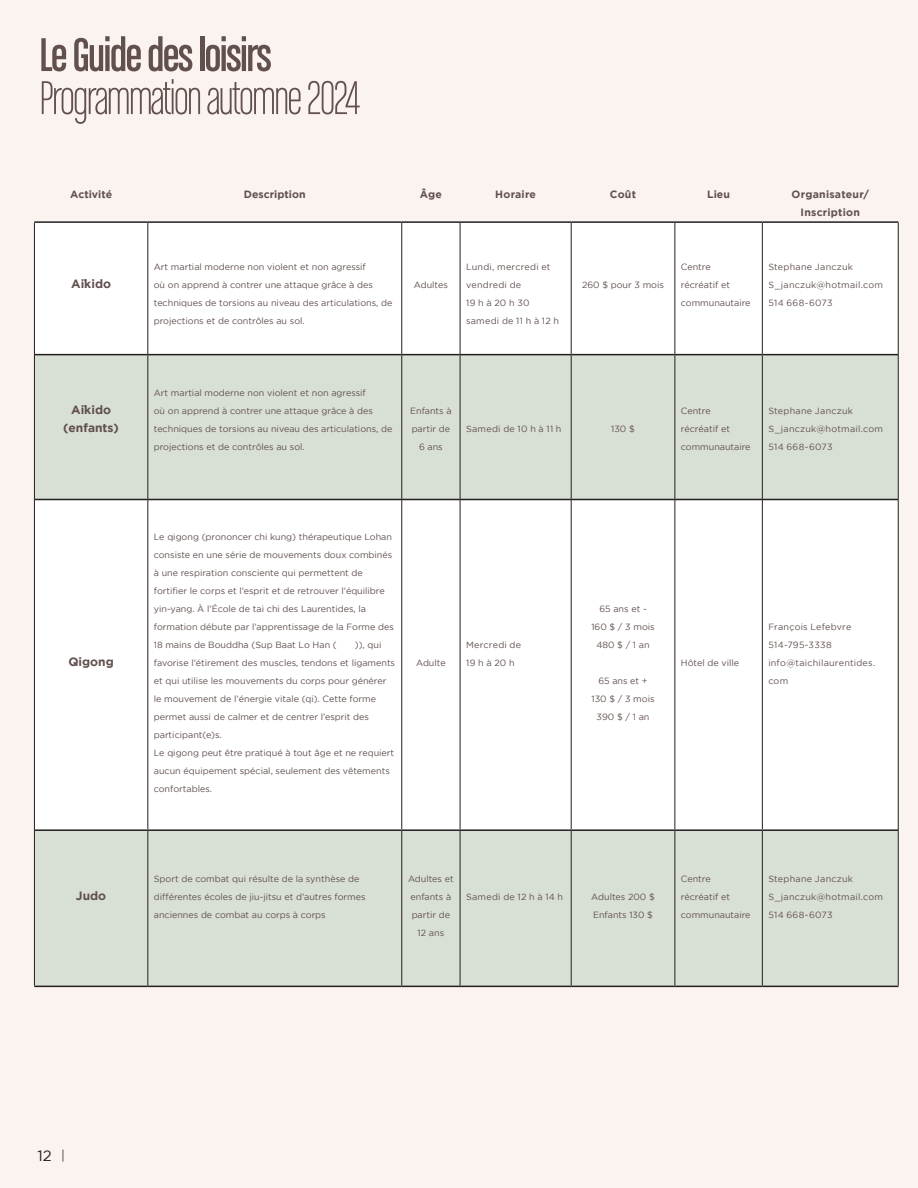
<style>
.page{position:relative;width:918px;height:1188px;background:#fbf3f0}
.page>*{position:absolute;margin:0;border:0;box-sizing:border-box;transform-origin:0 0}
.t1{font:50.4px "Chalet Comprime Milan Sixty";letter-spacing:-.03em;color:#61504e}
.t2{font:50.4px "Chalet Comprime Cologne Sixty";letter-spacing:-.03em;color:#61504e}
.t3{font:15px "Gotham";color:#231f20}
.t4{font:700 12px/18px "Gotham";color:#61504e;text-align:center}
.t5{font:700 10.5px/18px "Gotham";letter-spacing:.02em;color:#61504e;text-align:center}
.t6{font:700 10.5px "Gotham";color:#61504e}
.t7{font:9px/18px "Gotham";color:#61504e}
.t8{font:9px/18px "Gotham";letter-spacing:.025em;color:#61504e}
.t9{font:9px/18px "Gotham";letter-spacing:.03em;color:#61504e}
.t10{font:9px "Gotham";letter-spacing:.035em;color:#61504e}
.t11{font:9px "Gotham";letter-spacing:.02em;color:#61504e}
.s1{font-size:13.2px}
</style>
<div class="page">
<div style="left:35px;top:223px;width:863px;height:131px;background:#fff"></div>
<svg style="left:35px;top:355px;width:863px;height:631px;fill:#fff"></svg>
<hr style="left:35px;top:499px;width:113px;height:1px;background:#231f20">
<hr style="left:148px;top:499px;width:254px;height:1px;background:#231f20">
<hr style="left:402px;top:499px;width:58px;height:1px;background:#231f20">
<hr style="left:460px;top:499px;width:111px;height:1px;background:#231f20">
<hr style="left:571px;top:499px;width:104px;height:1px;background:#231f20">
<hr style="left:675px;top:499px;width:87px;height:1px;background:#231f20">
<hr style="left:763px;top:499px;width:135px;height:1px;background:#231f20">
<hr style="left:34px;top:499px;width:1px;height:331px;background:#231f20">
<hr style="left:148px;top:499px;width:1px;height:330px;background:#231f20">
<hr style="left:402px;top:499px;width:1px;height:330px;background:#231f20">
<hr style="left:460px;top:499px;width:1px;height:330px;background:#231f20">
<hr style="left:571px;top:499px;width:1px;height:330px;background:#231f20">
<hr style="left:675px;top:499px;width:1px;height:330px;background:#231f20">
<hr style="left:762px;top:499px;width:1px;height:330px;background:#231f20">
<hr style="left:898px;top:499px;width:1px;height:331px;background:#231f20">
<hr style="left:34px;top:223px;width:1px;height:132px;background:#231f20">
<hr style="left:34px;top:221px;width:114px;height:2px;background:#231f20">
<hr style="left:148px;top:221px;width:254px;height:2px;background:#231f20">
<hr style="left:402px;top:221px;width:58px;height:2px;background:#231f20">
<hr style="left:460px;top:221px;width:111px;height:2px;background:#231f20">
<hr style="left:571px;top:221px;width:104px;height:2px;background:#231f20">
<hr style="left:675px;top:221px;width:87px;height:2px;background:#231f20">
<hr style="left:762px;top:221px;width:136px;height:2px;background:#231f20">
<hr style="left:148px;top:223px;width:1px;height:131px;background:#231f20">
<hr style="left:402px;top:223px;width:1px;height:131px;background:#231f20">
<hr style="left:460px;top:223px;width:1px;height:131px;background:#231f20">
<hr style="left:571px;top:223px;width:1px;height:131px;background:#231f20">
<hr style="left:675px;top:223px;width:1px;height:131px;background:#231f20">
<hr style="left:762px;top:223px;width:1px;height:131px;background:#231f20">
<hr style="left:898px;top:223px;width:1px;height:132px;background:#231f20">
<hr style="left:34px;top:355px;width:1px;height:144px;background:#231f20">
<hr style="left:35px;top:354px;width:113px;height:1px;background:#231f20">
<hr style="left:148px;top:354px;width:254px;height:1px;background:#231f20">
<hr style="left:402px;top:354px;width:58px;height:1px;background:#231f20">
<hr style="left:460px;top:354px;width:111px;height:1px;background:#231f20">
<hr style="left:571px;top:354px;width:104px;height:1px;background:#231f20">
<hr style="left:675px;top:354px;width:87px;height:1px;background:#231f20">
<hr style="left:762px;top:354px;width:136px;height:1px;background:#231f20">
<hr style="left:148px;top:355px;width:1px;height:144px;background:#231f20">
<hr style="left:402px;top:355px;width:1px;height:144px;background:#231f20">
<hr style="left:460px;top:355px;width:1px;height:144px;background:#231f20">
<hr style="left:571px;top:355px;width:1px;height:144px;background:#231f20">
<hr style="left:675px;top:355px;width:1px;height:144px;background:#231f20">
<hr style="left:762px;top:355px;width:1px;height:144px;background:#231f20">
<hr style="left:898px;top:355px;width:1px;height:144px;background:#231f20">
<hr style="left:34px;top:830px;width:1px;height:156px;background:#231f20">
<hr style="left:35px;top:829px;width:113px;height:2px;background:#231f20">
<hr style="left:148px;top:829px;width:254px;height:2px;background:#231f20">
<hr style="left:402px;top:829px;width:58px;height:2px;background:#231f20">
<hr style="left:460px;top:829px;width:111px;height:2px;background:#231f20">
<hr style="left:571px;top:829px;width:104px;height:2px;background:#231f20">
<hr style="left:675px;top:829px;width:87px;height:2px;background:#231f20">
<hr style="left:762px;top:829px;width:136px;height:2px;background:#231f20">
<hr style="left:148px;top:831px;width:1px;height:155px;background:#231f20">
<hr style="left:402px;top:831px;width:1px;height:155px;background:#231f20">
<hr style="left:460px;top:831px;width:1px;height:155px;background:#231f20">
<hr style="left:571px;top:831px;width:1px;height:155px;background:#231f20">
<hr style="left:675px;top:831px;width:1px;height:155px;background:#231f20">
<hr style="left:762px;top:831px;width:1px;height:155px;background:#231f20">
<hr style="left:898px;top:830px;width:1px;height:156px;background:#231f20">
<hr style="left:34px;top:986px;width:114px;height:1px;background:#231f20">
<hr style="left:148px;top:986px;width:254px;height:1px;background:#231f20">
<hr style="left:402px;top:986px;width:58px;height:1px;background:#231f20">
<hr style="left:460px;top:986px;width:111px;height:1px;background:#231f20">
<hr style="left:571px;top:986px;width:104px;height:1px;background:#231f20">
<hr style="left:675px;top:986px;width:87px;height:1px;background:#231f20">
<hr style="left:762px;top:986px;width:136px;height:1px;background:#231f20">
<p class="t2" style="left:39px;top:27px;width:234px">Le Guide des loisirs</p>
<p class="t1" style="left:39px;top:71px;width:323px">Programmation automne 2024</p>
<p class="t6" style="left:70px;top:188px;width:44px">Activité</p>
<p class="t6" style="left:244px;top:188px;width:63px">Description</p>
<p class="t5" style="left:420px;top:185px;width:24px">Âge</p>
<p class="t5" style="left:495px;top:185px;width:42px">Horaire</p>
<p class="t5" style="left:610px;top:185px;width:28px">Coût</p>
<p class="t5" style="left:707px;top:185px;width:24px">Lieu</p>
<p class="t5" style="left:791px;top:185px;width:79px">Organisateur/<br>Inscription</p>
<p class="t4" style="left:71px;top:274px;width:41px">Aïkido</p>
<p class="t7" style="left:154px;top:258px;width:240px">Art martial moderne non violent et non agressif<br>où on apprend à contrer une attaque grâce à des techniques de torsions au niveau des articulations, de projections et de contrôles au sol.</p>
<p class="t7" style="left:414px;top:276px;width:36px">Adultes</p>
<p class="t8" style="left:466px;top:258px;width:86px">Lundi, mercredi et vendredi de<br>19 h à 20 h 30</p>
<p class="t9" style="left:466px;top:312px;width:94px">samedi de 11 h à 12 h</p>
<p class="t7" style="left:582px;top:276px;width:83px">260 $ pour 3 mois</p>
<p class="t7" style="left:681px;top:258px;width:71px">Centre<br>récréatif et communautaire</p>
<p class="t9" style="left:768px;top:258px;width:86px">Stephane Janczuk</p>
<p class="t8" style="left:768px;top:276px;width:116px">S_janczuk@hotmail.com</p>
<p class="t10" style="left:768px;top:298px;width:66px">514 668-6073</p>
<p class="t4" style="left:63px;top:400px;width:57px">Aïkido (enfants)</p>
<p class="t7" style="left:154px;top:384px;width:240px">Art martial moderne non violent et non agressif<br>où on apprend à contrer une attaque grâce à des techniques de torsions au niveau des articulations, de projections et de contrôles au sol.</p>
<p class="t7" style="left:410px;top:402px;width:43px;text-align:center">Enfants à partir de<br>6 ans</p>
<p class="t9" style="left:466px;top:420px;width:97px">Samedi de 10 h à 11 h</p>
<p class="t7" style="left:611px;top:420px;width:25px">130 $</p>
<p class="t7" style="left:681px;top:402px;width:71px">Centre<br>récréatif et communautaire</p>
<p class="t9" style="left:768px;top:402px;width:86px">Stephane Janczuk</p>
<p class="t8" style="left:768px;top:420px;width:116px">S_janczuk@hotmail.com</p>
<p class="t10" style="left:768px;top:442px;width:66px">514 668-6073</p>
<p class="t4" style="left:68px;top:652px;width:47px">Qigong</p>
<p class="t7" style="left:154px;top:528px;width:243px">Le qigong (prononcer chi kung) thérapeutique Lohan consiste en une série de mouvements doux combinés à une respiration consciente qui permettent de fortifier le corps et l’esprit et de retrouver l’équilibre yin-yang. À l’École de tai chi des Laurentides, la formation débute par l’apprentissage de la Forme des 18 mains de Bouddha (Sup Baat Lo Han (十八羅漢 )), qui favorise l’étirement des muscles, tendons et ligaments et qui utilise les mouvements du corps pour générer le mouvement de l’énergie vitale (qi). Cette forme permet aussi de calmer et de centrer l’esprit des participant(e)s.</p>
<p class="t7" style="left:154px;top:744px;width:242px">Le qigong peut être pratiqué à tout âge et ne requiert aucun équipement spécial, seulement des vêtements confortables.</p>
<p class="t7" style="left:416px;top:654px;width:31px">Adulte</p>
<p class="t9" style="left:466px;top:636px;width:57px">Mercredi de<br>19 h à 20 h</p>
<p class="t7" style="left:591px;top:600px;width:65px;text-align:center">65 ans et -<br>160 $ / 3 mois<br>480 $ / 1 an</p>
<p class="t7" style="left:592px;top:672px;width:65px;text-align:center">65 ans et +<br>130 $ / 3 mois<br>390 $ / 1 an</p>
<p class="t7" style="left:681px;top:654px;width:60px">Hôtel de ville</p>
<p class="t11" style="left:768px;top:622px;width:85px">François Lefebvre</p>
<p class="t10" style="left:768px;top:640px;width:65px">514-795-3338</p>
<p class="t8" style="left:768px;top:654px;width:108px">info@taichilaurentides. com</p>
<p class="t4" style="left:76px;top:886px;width:32px">Judo</p>
<p class="t7" style="left:154px;top:870px;width:213px">Sport de combat qui résulte de la synthèse de différentes écoles de jiu-jitsu et d’autres formes anciennes de combat au corps à corps</p>
<p class="t7" style="left:408px;top:870px;width:47px;text-align:center">Adultes et enfants à partir de<br>12 ans</p>
<p class="t9" style="left:466px;top:888px;width:99px">Samedi de 12 h à 14 h</p>
<p class="t7" style="left:591px;top:888px;width:65px">Adultes 200 $</p>
<p class="t7" style="left:593px;top:906px;width:61px">Enfants 130 $</p>
<p class="t7" style="left:681px;top:870px;width:71px">Centre<br>récréatif et communautaire</p>
<p class="t9" style="left:768px;top:870px;width:86px">Stephane Janczuk</p>
<p class="t8" style="left:768px;top:888px;width:116px">S_janczuk@hotmail.com</p>
<p class="t10" style="left:768px;top:910px;width:66px">514 668-6073</p>
<h2 class="t3" style="left:38px;top:1148px;width:28px">12 <span class="s1">|</span></h2>
</div>
